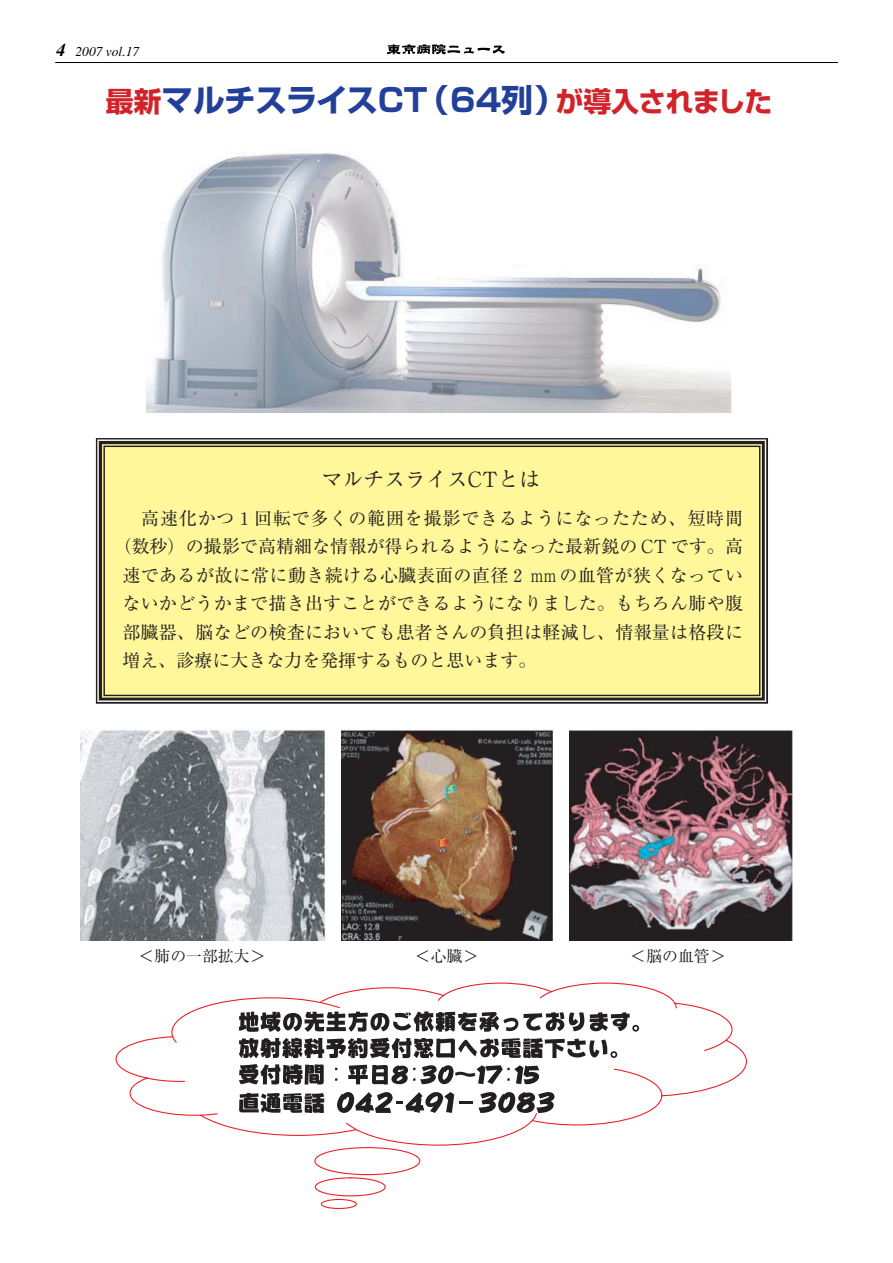
<style>
.page{position:relative;width:893px;height:1263px;background:#fff}
.page>*{position:absolute;margin:0;border:0;box-sizing:border-box;transform-origin:0 0}
.t1{font:31.65px "Shin Go Bold 90 pv RKSJ H";letter-spacing:-.005em;color:#223f9a}
.t2{font:20.85px "Ryumin regular 90 pv RKSJ H";color:#231f20}
.t3{font:18px "Ryumin regular 90 pv RKSJ H";letter-spacing:.015em;color:#231f20}
.t4{font:18px "Ryumin regular 90 pv RKSJ H";letter-spacing:.045em;color:#231f20}
.t5{font:15.9px "Ryumin regular 90 pv RKSJ H";color:#231f20}
.t6{font:italic 13.5px "Times";color:#000}
.s1{font-weight:700;font-size:18px}
.s2{font-size:27.9px;color:#d2232a}
</style>
<div class="page">
<hr style="left:55px;top:62px;width:783px;height:1px;background:#000">
<svg style="left:387px;top:44px;width:118px;height:10px"></svg>
<svg style="left:115px;top:982px;width:632px;height:164px"></svg>
<svg style="left:146px;top:1077px;width:39px;height:5px"></svg>
<svg style="left:200px;top:1113px;width:18px;height:3px"></svg>
<svg style="left:613px;top:1068px;width:49px;height:29px"></svg>
<svg style="left:703px;top:1039px;width:24px;height:13px"></svg>
<svg style="left:673px;top:1002px;width:4px;height:7px"></svg>
<svg style="left:171px;top:1035px;width:7px;height:9px"></svg>
<div style="left:314px;top:1147px;width:106px;height:28px;border:1px solid #ed1c24;border-radius:50%"></div>
<div style="left:315px;top:1177px;width:70px;height:19px;border:1px solid #ed1c24;border-radius:50%"></div>
<div style="left:321px;top:1199px;width:36px;height:10px;border:1px solid #ed1c24;border-radius:50%"></div>
<svg style="left:96px;top:438px;width:672px;height:266px;background:#efe891"></svg>
<img style="left:146px;top:153px;width:585px;height:260px">
<img style="left:80px;top:729px;width:244px;height:212px">
<img style="left:341px;top:730px;width:211px;height:211px">
<img style="left:569px;top:730px;width:223px;height:211px">
<svg style="left:239px;top:990px;width:400px;height:42px"></svg>
<svg style="left:239px;top:1038px;width:378px;height:20px"></svg>
<svg style="left:239px;top:1064px;width:85px;height:21px"></svg>
<svg style="left:348px;top:1065px;width:191px;height:20px"></svg>
<svg style="left:239px;top:1093px;width:85px;height:20px;background:#625f60"></svg>
<svg style="left:337px;top:1092px;width:217px;height:39px"></svg>
<p class="t6" style="left:56px;top:46px;width:84px"><span class="s1">4</span> 2007 vol.17</p>
<h1 class="t1" style="left:106px;top:88px;width:668px"><span class="s2">最新</span>マルチスライスCT（64列）<span class="s2">が導入されました</span></h1>
<p class="t2" style="left:322px;top:471px;width:220px">マルチスライスCTとは</p>
<p class="t4" style="left:122px;top:511px;width:622px">　高速化かつ１回転で多くの範囲を撮影できるようになったため、短時間</p>
<p class="t3" style="left:113px;top:540px;width:631px">（数秒）の撮影で高精細な情報が得られるようになった最新鋭の CT です。高</p>
<p class="t3" style="left:122px;top:568px;width:622px">速であるが故に常に動き続ける心臓表面の直径２ mm の血管が狭くなってい</p>
<p class="t3" style="left:122px;top:597px;width:622px">ないかどうかまで描き出すことができるようになりました。もちろん肺や腹</p>
<p class="t3" style="left:122px;top:625px;width:622px">部臓器、脳などの検査においても患者さんの負担は軽減し、情報量は格段に</p>
<p class="t3" style="left:122px;top:654px;width:415px">増え、診療に大きな力を発揮するものと思います。</p>
<p class="t5" style="left:139px;top:950px;width:128px">＜肺の一部拡大＞</p>
<p class="t5" style="left:415px;top:950px;width:65px">＜心臓＞</p>
<p class="t5" style="left:630px;top:950px;width:97px">＜脳の血管＞</p>
</div>
